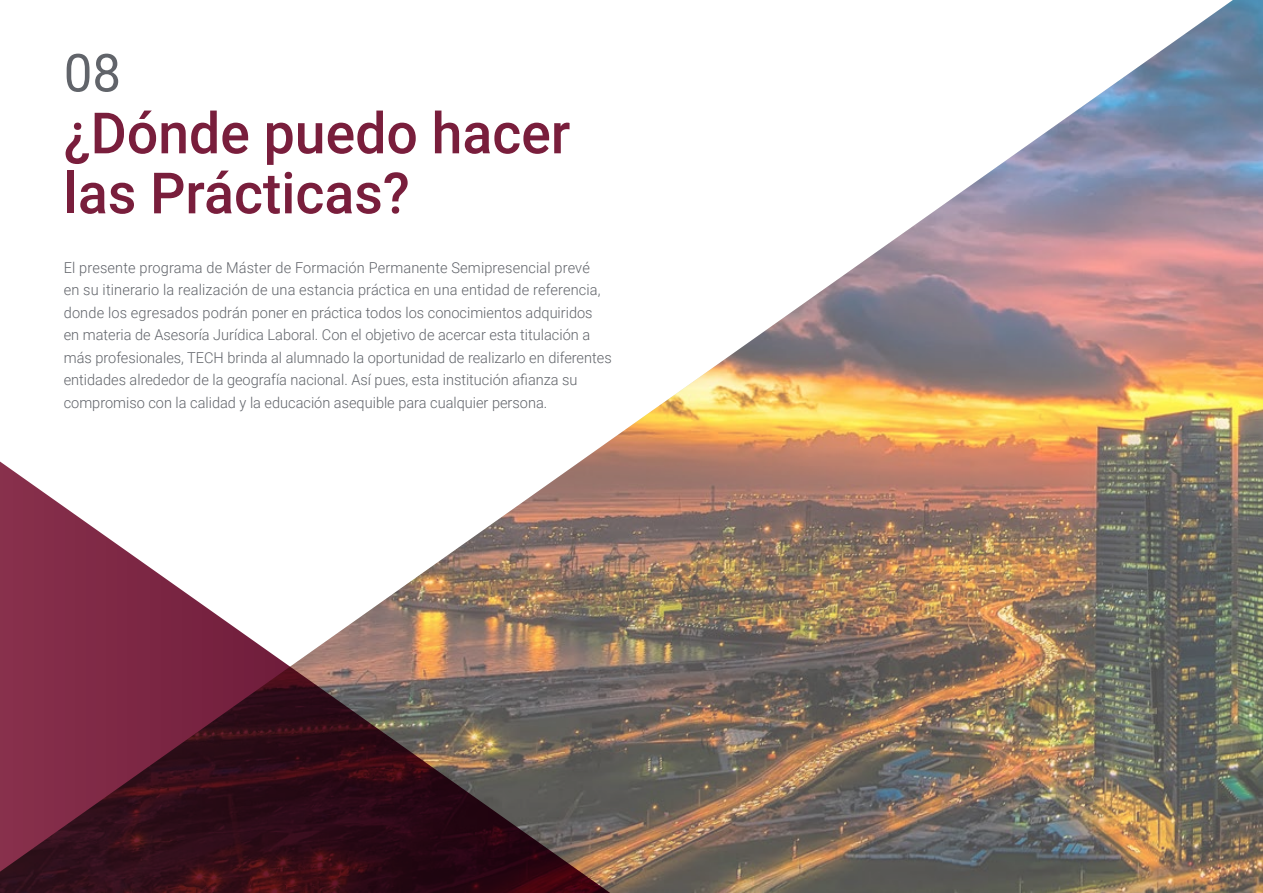
<style>
.page{position:relative;width:1263px;height:893px;background:#fff}
.page>*{position:absolute;margin:0;border:0;box-sizing:border-box;transform-origin:0 0}
.t1{font:500 57px/60px "Roboto";color:#791e3c}
.t2{font:52.5px "Roboto";color:#61646a}
.t3{font:300 15px/22.5px "Roboto";color:#61646a}
</style>
<div class="page">
<img style="left:602px;top:0;width:661px;height:893px">
<svg style="left:0;top:446px;width:640px;height:447px"></svg>
<h2 class="t2" style="left:64px;top:36px;width:59px">08</h2>
<h1 class="t1" style="left:64px;top:101px;width:508px">¿Dónde puedo hacer las Prácticas?</h1>
<p class="t3" style="left:64px;top:255px;width:549px">El presente programa de Máster de Formación Permanente Semipresencial prevé<br>en su itinerario la realización de una estancia práctica en una entidad de referencia, donde los egresados podrán poner en práctica todos los conocimientos adquiridos en materia de Asesoría Jurídica Laboral. Con el objetivo de acercar esta titulación a más profesionales, TECH brinda al alumnado la oportunidad de realizarlo en diferentes entidades alrededor de la geografía nacional. Así pues, esta institución afianza su compromiso con la calidad y la educación asequible para cualquier persona.</p>
</div>
